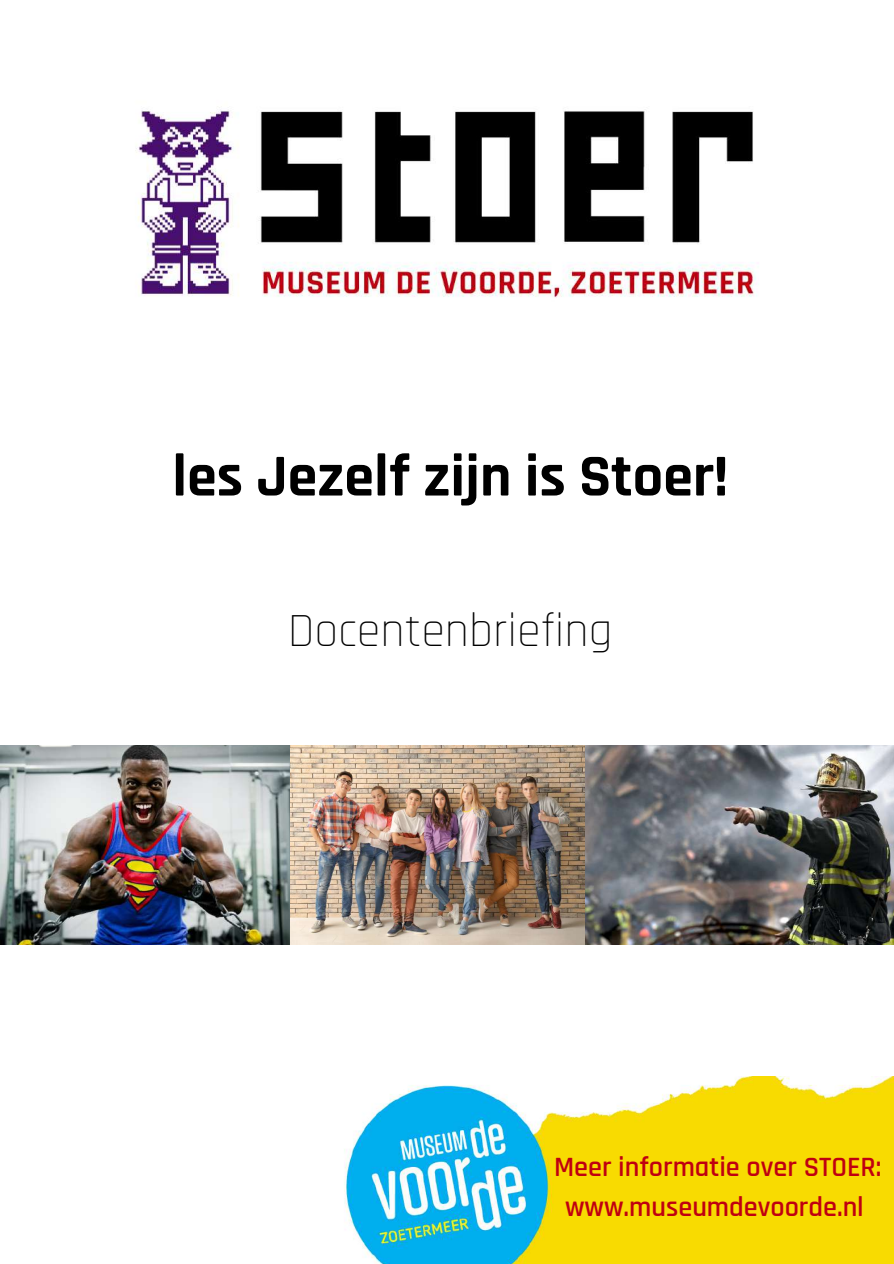
<style>
.page{position:relative;width:894px;height:1264px;background:#fff}
.page>*{position:absolute;margin:0;border:0;box-sizing:border-box;transform-origin:0 0}
.t1{font:700 60px "Rajdhani";color:#000}
.t2{font:300 48px "Rajdhani";color:#000}
.t3{font:600 28.2px/39.2px "Rajdhani";color:#bf0011;text-align:center}
</style>
<div class="page">
<img style="left:135px;top:106px;width:622px;height:192px">
<img style="left:344px;top:1076px;width:549px;height:187px">
<img style="left:0;top:746px;width:893px;height:198px">
<h1 class="t1" style="left:172px;top:439px;width:557px">les Jezelf zijn is Stoer!</h1>
<h2 class="t2" style="left:287px;top:601px;width:326px">Docentenbriefing</h2>
<p class="t3" style="left:554px;top:1148px;width:329px">Meer informatie over STOER: www.museumdevoorde.nl</p>
</div>
